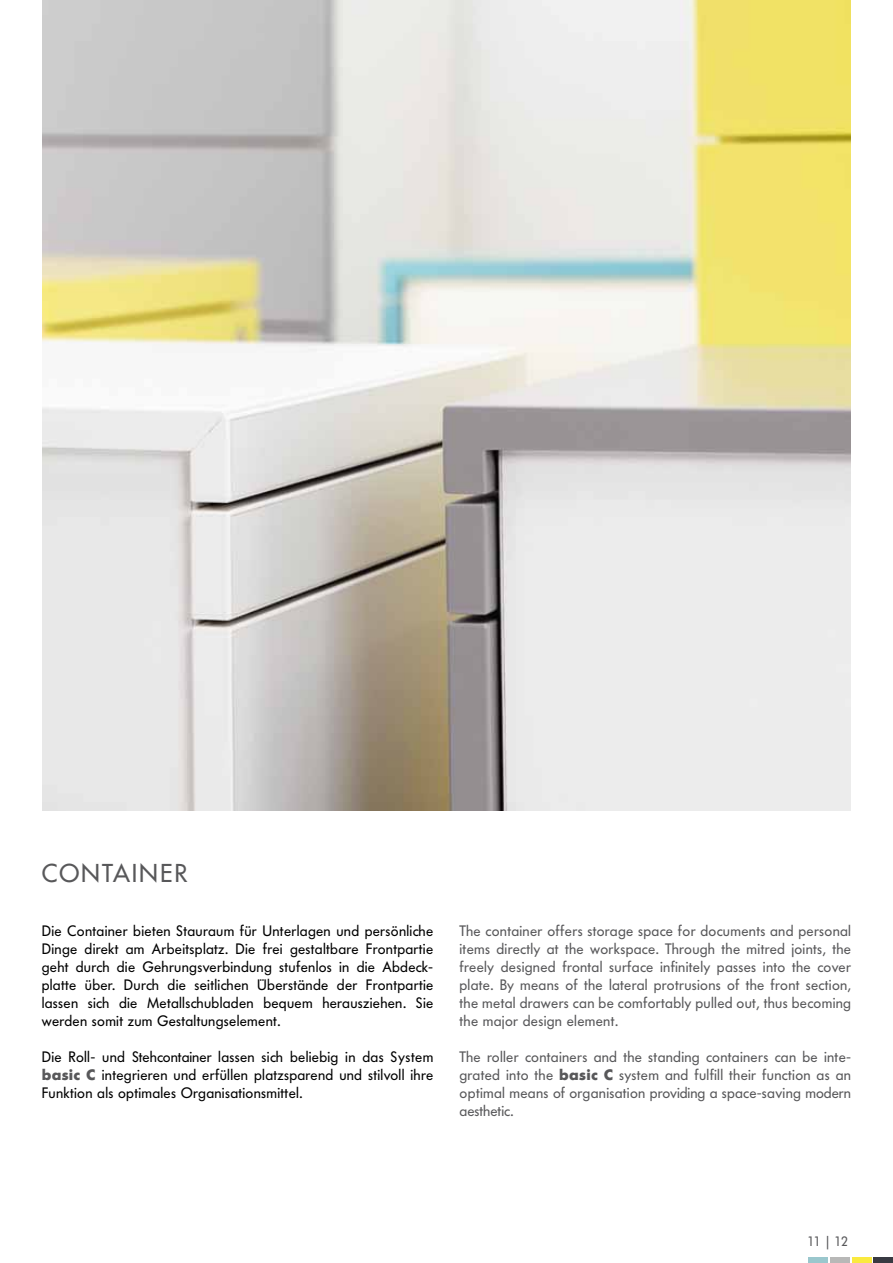
<style>
.page{position:relative;width:893px;height:1263px;background:#fff}
.page>*{position:absolute;margin:0;border:0;box-sizing:border-box;transform-origin:0 0}
.t1{font:24px "Futura";letter-spacing:.08em;color:#58585a}
.t2{font:15px/18px "Futura BQ";letter-spacing:.02em;color:#58585a;text-align:justify}
.t3{font:15px/18px "Futura BQ";letter-spacing:.02em;color:#000;text-align:justify}
.t4{font:13.5px "Futura BQ";color:#58585a}
.s1{font-weight:700;color:#58585a}
.s2{font-weight:700}
</style>
<div class="page">
<img style="left:42px;top:0;width:808px;height:810px">
<div style="left:808px;top:1257px;width:20px;height:6px;background:#9ac7cd"></div>
<div style="left:830px;top:1257px;width:20px;height:6px;background:#b8b8b7"></div>
<div style="left:852px;top:1257px;width:19px;height:6px;background:#faea3f"></div>
<div style="left:873px;top:1257px;width:20px;height:6px;background:#383a42"></div>
<h1 class="t1" style="left:42px;top:858px;width:147px">CONTAINER</h1>
<p class="t3" style="left:42px;top:922px;width:393px">Die Container bieten Stauraum für Unterlagen und persönliche Dinge direkt am Arbeitsplatz. Die frei gestaltbare Frontpartie geht durch die Gehrungsverbindung stufenlos in die Abdeck&shy;platte über. Durch die seitlichen Überstände der Frontpartie lassen sich die Metallschubladen bequem herausziehen. Sie werden somit zum Gestaltungselement.</p>
<p class="t3" style="left:42px;top:1048px;width:393px">Die Roll- und Stehcontainer lassen sich beliebig in das System <span class="s1">basic C</span> integrieren und erfüllen platzsparend und stilvoll ihre Funktion als optimales Organisationsmittel.</p>
<p class="t2" style="left:459px;top:922px;width:393px">The container offers storage space for documents and personal items directly at the workspace. Through the mitred joints, the freely designed frontal surface infinitely passes into the cover plate. By means of the lateral protrusions of the front section, the metal drawers can be comfortably pulled out, thus becoming the major design element.</p>
<p class="t2" style="left:459px;top:1048px;width:393px">The roller containers and the standing containers can be inte&shy;grated into the <span class="s2">basic C</span> system and fulfill their function as an optimal means of organisation providing a space-saving modern aesthetic.</p>
<p class="t4" style="left:807px;top:1233px;width:42px">11 | 12</p>
</div>
